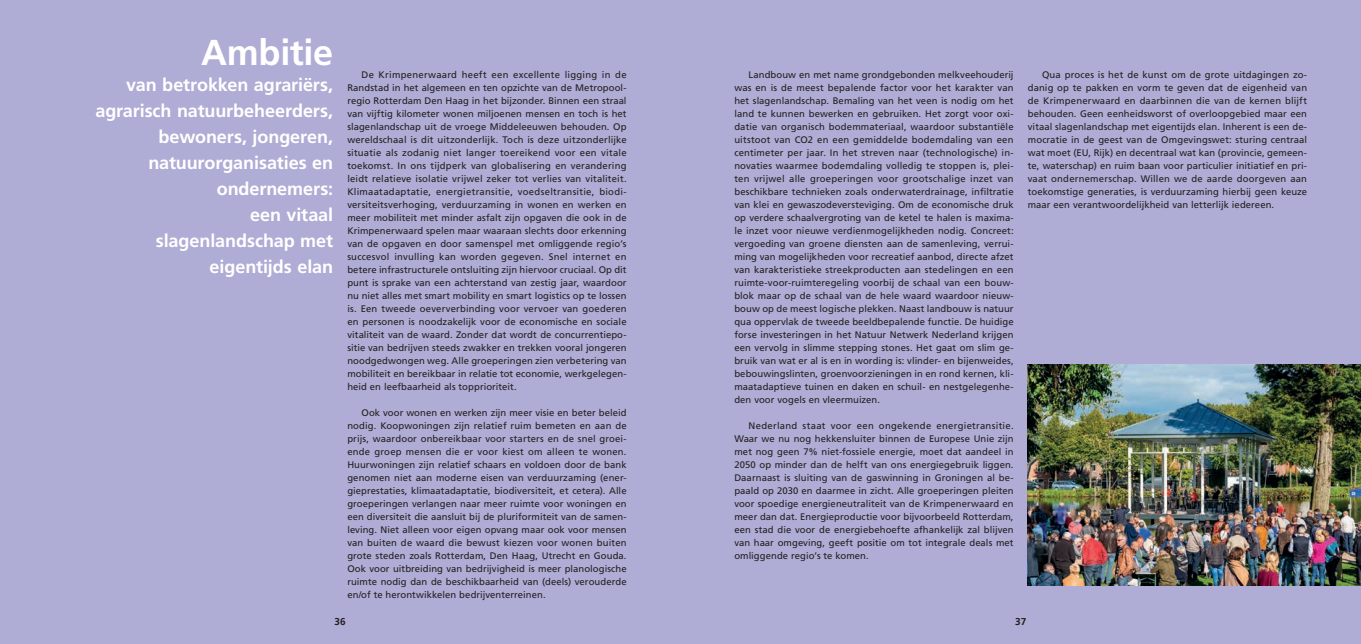
<style>
.page{position:relative;width:1361px;height:644px;background:#fff}
.page>*{position:absolute;margin:0;border:0;box-sizing:border-box;transform-origin:0 0}
.t1{font:700 36px "Frutiger LT Std";letter-spacing:-.01em;color:#fff}
.t2{font:700 18px/26px "Frutiger LT Std";letter-spacing:-.005em;color:#fff;text-align:right}
.t3{font:700 10px "Frutiger LT Std";color:#231f20}
.t4{font:9.5px/13px "Frutiger LT Std";letter-spacing:.005em;color:#231f20;text-align:justify}
</style>
<div class="page">
<div style="left:680px;top:0;width:681px;height:643px;background:#afacd5"></div>
<div style="left:0;top:0;width:680px;height:643px;background:#afacd5"></div>
<img style="left:1028px;top:364px;width:333px;height:221px">
<h1 class="t1" style="left:201px;top:31px;width:134px">Ambitie</h1>
<h2 class="t2" style="left:95px;top:72px;width:239px">van betrokken agrariërs, agrarisch natuurbeheerders, bewoners, jongeren, natuurorganisaties en ondernemers:<br>een vitaal<br>slagenlandschap met eigentijds elan</h2>
<p class="t4" style="left:347px;top:68px;width:281px;text-indent:14px">De Krimpenerwaard heeft een excellente ligging in de Randstad in het algemeen en ten opzichte van de Metropool&shy;regio Rotterdam Den Haag in het bijzonder. Binnen een straal van vijftig kilometer wonen miljoenen mensen en toch is het slagenlandschap uit de vroege Middeleeuwen behouden. Op wereldschaal is dit uitzonderlijk. Toch is deze uitzonderlijke situatie als zodanig niet langer toereikend voor een vitale toekomst. In ons tijdperk van globalisering en verandering leidt relatieve isolatie vrijwel zeker tot verlies van vitaliteit.<br>Klimaatadaptatie, energietransitie, voedseltransitie, biodi&shy;versiteitsverhoging, verduurzaming in wonen en werken en meer mobiliteit met minder asfalt zijn opgaven die ook in de Krimpenerwaard spelen maar waaraan slechts door erkenning van de opgaven en door samenspel met omliggende regio’s succesvol invulling kan worden gegeven. Snel internet en betere infrastructurele ontsluiting zijn hiervoor cruciaal. Op dit punt is sprake van een achterstand van zestig jaar, waardoor nu niet alles met smart mobility en smart logistics op te lossen is. Een tweede oeververbinding voor vervoer van goederen en personen is noodzakelijk voor de economische en sociale vitaliteit van de waard. Zonder dat wordt de concurrentiepo&shy;sitie van bedrijven steeds zwakker en trekken vooral jongeren noodgedwongen weg. Alle groeperingen zien verbetering van mobiliteit en bereikbaar in relatie tot economie, werkgelegen&shy;heid en leefbaarheid als topprioriteit.</p>
<p class="t4" style="left:347px;top:406px;width:281px;text-indent:14px">Ook voor wonen en werken zijn meer visie en beter beleid nodig. Koopwoningen zijn relatief ruim bemeten en aan de prijs, waardoor onbereikbaar voor starters en de snel groei&shy;ende groep mensen die er voor kiest om alleen te wonen.<br>Huurwoningen zijn relatief schaars en voldoen door de bank genomen niet aan moderne eisen van verduurzaming (ener&shy;gieprestaties, klimaatadaptatie, biodiversiteit, et cetera). Alle groeperingen verlangen naar meer ruimte voor woningen en een diversiteit die aansluit bij de pluriformiteit van de samen&shy;leving. Niet alleen voor eigen opvang maar ook voor mensen van buiten de waard die bewust kiezen voor wonen buiten grote steden zoals Rotterdam, Den Haag, Utrecht en Gouda.<br>Ook voor uitbreiding van bedrijvigheid is meer planologische ruimte nodig dan de beschikbaarheid van (deels) verouderde en/of te herontwikkelen bedrijventerreinen.</p>
<p class="t3" style="left:335px;top:615px;width:13px">36</p>
<p class="t4" style="left:734px;top:68px;width:281px;text-indent:14px">Landbouw en met name grondgebonden melkveehouderij was en is de meest bepalende factor voor het karakter van het slagenlandschap. Bemaling van het veen is nodig om het land te kunnen bewerken en gebruiken. Het zorgt voor oxi&shy;datie van organisch bodemmateriaal, waardoor substantiële uitstoot van CO2 en een gemiddelde bodemdaling van een centimeter per jaar. In het streven naar (technologische) in&shy;novaties waarmee bodemdaling volledig te stoppen is, plei&shy;ten vrijwel alle groeperingen voor grootschalige inzet van beschikbare technieken zoals onderwaterdrainage, infiltratie van klei en gewaszodeversteviging. Om de economische druk op verdere schaalvergroting van de ketel te halen is maxima&shy;le inzet voor nieuwe verdienmogelijkheden nodig. Concreet: vergoeding van groene diensten aan de samenleving, verrui&shy;ming van mogelijkheden voor recreatief aanbod, directe afzet van karakteristieke streekproducten aan stedelingen en een ruimte-voor-ruimteregeling voorbij de schaal van een bouw&shy;blok maar op de schaal van de hele waard waardoor nieuw&shy;bouw op de meest logische plekken. Naast landbouw is natuur qua oppervlak de tweede beeldbepalende functie. De huidige forse investeringen in het Natuur Netwerk Nederland krijgen een vervolg in slimme stepping stones. Het gaat om slim ge&shy;bruik van wat er al is en in wording is: vlinder- en bijenweides, bebouwingslinten, groenvoorzieningen in en rond kernen, kli&shy;maatadaptieve tuinen en daken en schuil- en nestgelegenhe&shy;den voor vogels en vleermuizen.</p>
<p class="t4" style="left:734px;top:419px;width:281px;text-indent:14px">Nederland staat voor een ongekende energietransitie.<br>Waar we nu nog hekkensluiter binnen de Europese Unie zijn met nog geen 7% niet-fossiele energie, moet dat aandeel in 2050 op minder dan de helft van ons energiegebruik liggen.<br>Daarnaast is sluiting van de gaswinning in Groningen al be&shy;paald op 2030 en daarmee in zicht. Alle groeperingen pleiten voor spoedige energieneutraliteit van de Krimpenerwaard en meer dan dat. Energieproductie voor bijvoorbeeld Rotterdam, een stad die voor de energiebehoefte afhankelijk zal blijven van haar omgeving, geeft positie om tot integrale deals met omliggende regio’s te komen.</p>
<p class="t4" style="left:1028px;top:68px;width:281px;text-indent:14px">Qua proces is het de kunst om de grote uitdagingen zo&shy;danig op te pakken en vorm te geven dat de eigenheid van de Krimpenerwaard en daarbinnen die van de kernen blijft behouden. Geen eenheidsworst of overloopgebied maar een vitaal slagenlandschap met eigentijds elan. Inherent is een de&shy;mocratie in de geest van de Omgevingswet: sturing centraal wat moet (EU, Rijk) en decentraal wat kan (provincie, gemeen&shy;te, waterschap) en ruim baan voor particulier initiatief en pri&shy;vaat ondernemerschap. Willen we de aarde doorgeven aan toekomstige generaties, is verduurzaming hierbij geen keuze maar een verantwoordelijkheid van letterlijk iedereen.</p>
<p class="t3" style="left:1015px;top:615px;width:13px">37</p>
</div>
